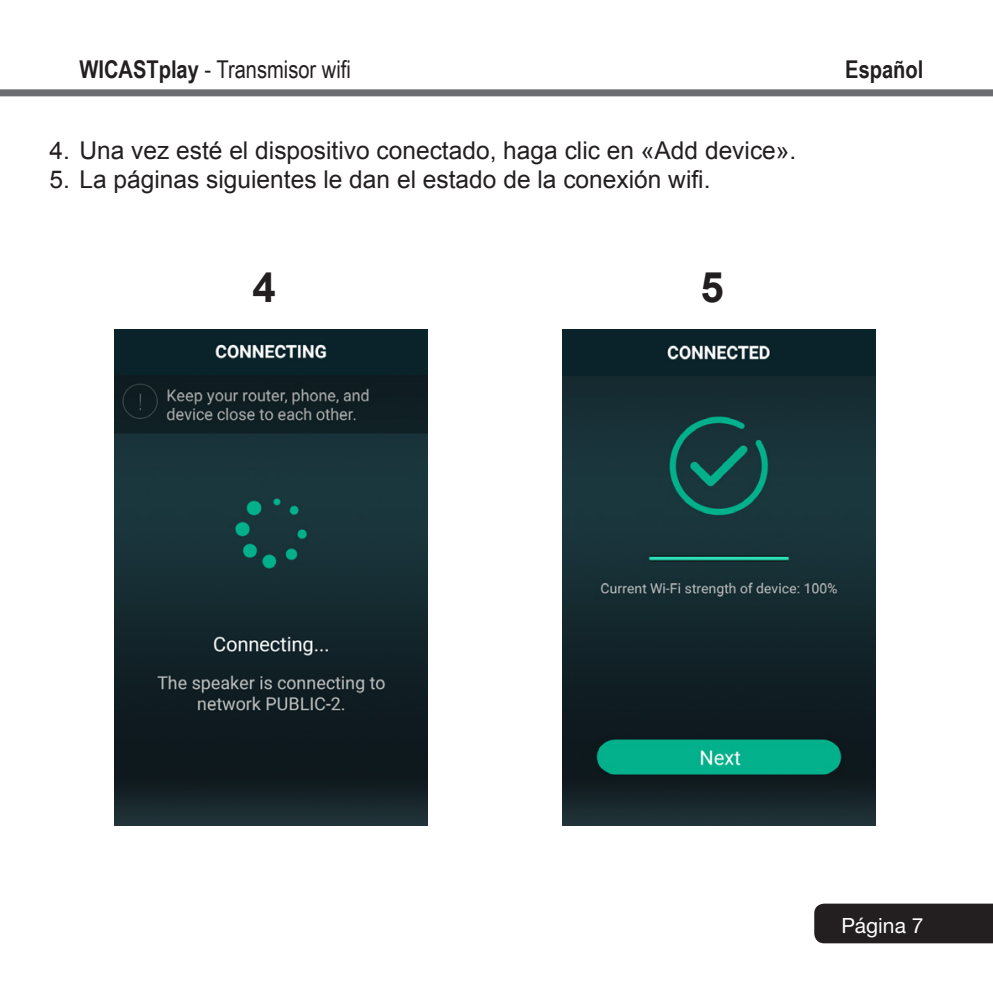
<style>
.page{position:relative;width:993px;height:993px;background:#fff}
.page>*{position:absolute;margin:0;border:0;box-sizing:border-box;transform-origin:0 0}
.t1{font:700 42px "Arial";color:#231f20}
.t2{font:24.5px "Arial";color:#231f20}
.t3{font:24.5px "Arial Narrow";color:#231f20}
.t4{font:700 24.5px "Arial Narrow";color:#231f20}
.t5{font:21px "Helvetica Neue LT Std";color:#fff}
.s1{font-weight:700}
</style>
<div class="page">
<div style="left:0;top:89px;width:992px;height:7px;background:#6c6d70"></div>
<div style="left:814px;top:903px;width:178px;height:40px;background:#231f20"></div>
<img style="left:114px;top:330px;width:313px;height:495px">
<img style="left:562px;top:330px;width:313px;height:495px">
<p class="t3" style="left:79px;top:52px;width:273px"><span class="s1">WICASTplay</span> - Transmisor wifi</p>
<p class="t4" style="left:845px;top:51px;width:80px">Español</p>
<p class="t2" style="left:50px;top:134px;width:748px">4. Una vez esté el dispositivo conectado, haga clic en «Add device».</p>
<p class="t2" style="left:50px;top:163px;width:662px">5. La páginas siguientes le dan el estado de la conexión wifi.</p>
<p class="t1" style="left:252px;top:259px;width:25px">4</p>
<p class="t1" style="left:700px;top:259px;width:25px">5</p>
<p class="t5" style="left:841px;top:913px;width:84px">Página 7</p>
</div>
